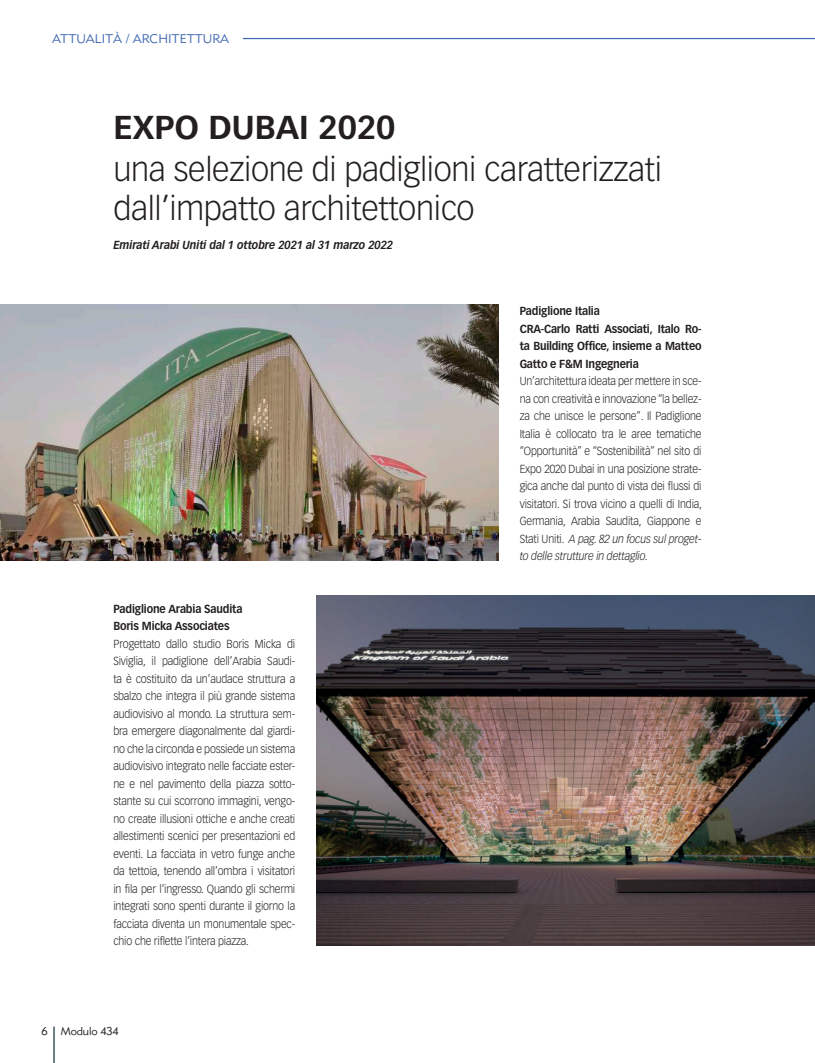
<style>
.page{position:relative;width:815px;height:1063px;background:#fff}
.page>*{position:absolute;margin:0;border:0;box-sizing:border-box;transform-origin:0 0}
.t1{font:300 32.5px/39px "Vectora LT Std";letter-spacing:-.01em;color:#231f20}
.t2{font:700 32.5px "Vectora LT Std";color:#231f20}
.t3{font:12.5px "Metro Lite Two";color:#4168b2}
.t4{font:300 11.5px/17.5px "Vectora LT Std";letter-spacing:-.015em;color:#231f20;text-align:justify;scale:.92 1}
.t5{font:700 11.5px/17.5px "Vectora LT Std";letter-spacing:-.02em;color:#231f20;scale:.92 1}
.t6{font:italic 700 11.5px "Vectora LT Std";letter-spacing:-.01em;color:#231f20;scale:.92 1}
.t7{font:11.25px "Metro Lite Two";letter-spacing:-.015em;color:#231f20}
.s1{font-style:italic}
</style>
<div class="page">
<hr style="left:53px;top:1027px;width:2px;height:36px;background:#647882">
<hr style="left:243px;top:38px;width:572px;height:1px;background:#4168b2">
<img style="left:0;top:305px;width:498px;height:255px">
<img style="left:317px;top:595px;width:498px;height:350px">
<p class="t3" style="left:52px;top:31px;width:178px">ATTUALITÀ / ARCHITETTURA</p>
<h1 class="t2" style="left:113px;top:107px;width:284px">EXPO DUBAI 2020</h1>
<h1 class="t1" style="left:113px;top:151px;width:550px">una selezione di padiglioni caratterizzati dall’impatto architettonico</h1>
<p class="t6" style="left:113px;top:238px;width:306px">Emirati Arabi Uniti dal 1 ottobre 2021 al 31 marzo 2022</p>
<p class="t5" style="left:113px;top:600px;width:142px">Padiglione Arabia Saudita<br>Boris Micka Associates</p>
<p class="t4" style="left:113px;top:635px;width:199px">Progettato dallo studio Boris Micka di Siviglia, il padiglione dell’Arabia Saudi&shy;ta è costituito da un’audace struttura a sbalzo che integra il più grande sistema audiovisivo al mondo. La struttura sem&shy;bra emergere diagonalmente dal giardi&shy;no che la circonda e possiede un sistema audiovisivo integrato nelle facciate ester&shy;ne e nel pavimento della piazza sotto&shy;stante su cui scorrono immagini, vengo&shy;no create illusioni ottiche e anche creati allestimenti scenici per presentazioni ed eventi. La facciata in vetro funge anche da tettoia, tenendo all’ombra i visitatori in fila per l’ingresso. Quando gli schermi integrati sono spenti durante il giorno la facciata diventa un monumentale spec&shy;chio che riflette l’intera piazza.</p>
<p class="t7" style="left:42px;top:1025px;width:79px">6 Modulo 434</p>
<p class="t5" style="left:520px;top:302px;width:199px">Padiglione Italia<br>CRA-Carlo Ratti Associati, Italo Ro&shy;ta Building Office, insieme a Matteo<br>Gatto e F&amp;M Ingegneria</p>
<p class="t4" style="left:520px;top:372px;width:200px">Un’architettura ideata per mettere in sce&shy;na con creatività e innovazione “la bellez&shy;za che unisce le persone”. Il Padiglione Italia è collocato tra le aree tematiche “Opportunità” e “Sostenibilità” nel sito di Expo 2020 Dubai in una posizione strate&shy;gica anche dal punto di vista dei flussi di visitatori. Si trova vicino a quelli di India, Germania, Arabia Saudita, Giappone e Stati Uniti. <span class="s1">A pag. 82 un focus sul proget&shy;to delle strutture in dettaglio.</span></p>
</div>
